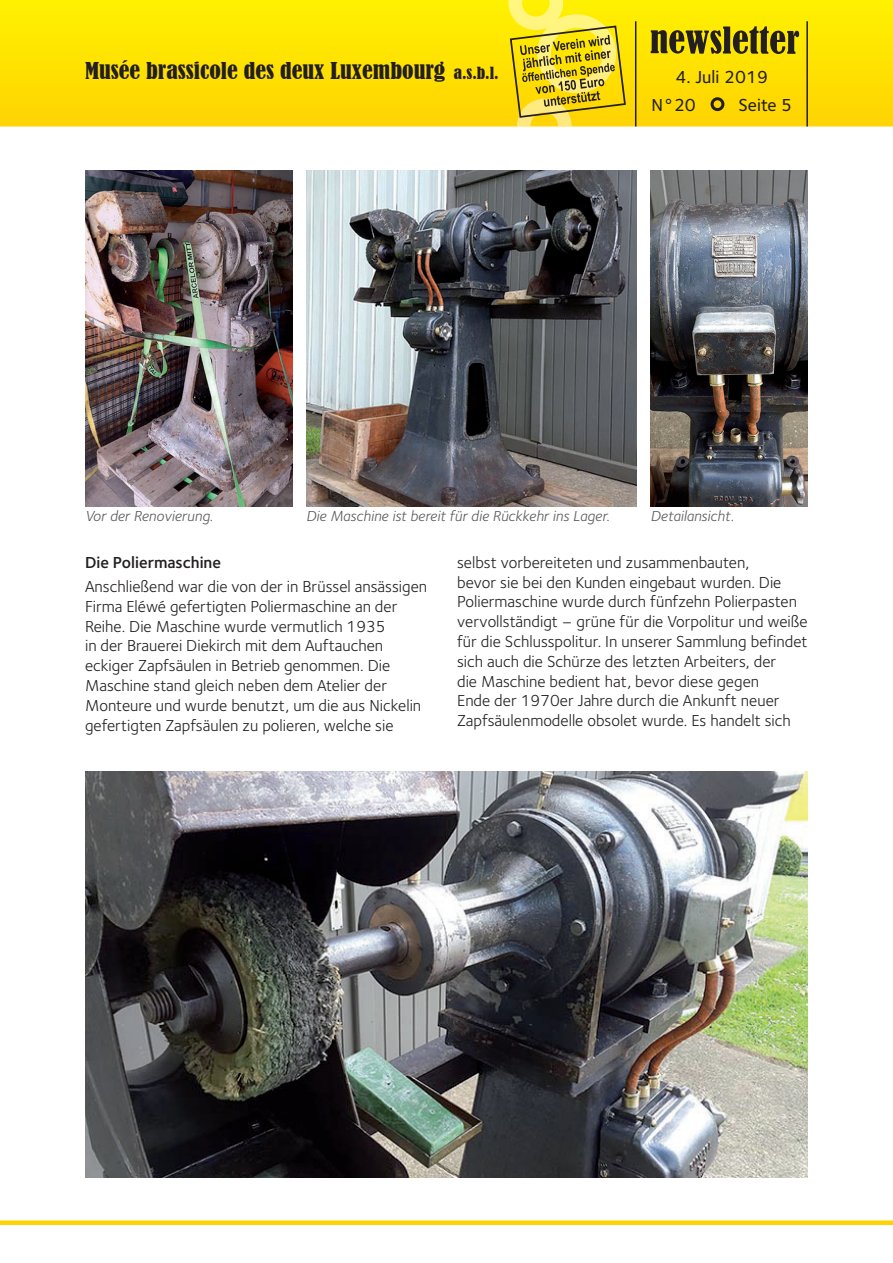
<style>
.page{position:relative;width:893px;height:1263px;background:#fff}
.page>*{position:absolute;margin:0;border:0;box-sizing:border-box;transform-origin:0 0}
.t1{font:condensed 21.75px "Bernard";color:#231f20;scale:1.1 1}
.t2{font:18px/28.5px "Foundry Sterling Medium CE";color:#231f20}
.t3{font:16.5px/19.8px "Foundry Sterling Book CE";color:#231f20}
.t4{font:16.5px "Foundry Sterling Demi CE";color:#231f20}
.t5{font:15px "Foundry Sterling Book Italic CE";color:#57585a}
.s1{font-size:15.75px}
</style>
<div class="page">
<svg style="left:0;top:0;width:893px;height:126px;background:#fee201"></svg>
<svg style="left:651px;top:26px;width:148px;height:28px;background:#8e8110"></svg>
<div style="left:712px;top:99px;width:11px;height:11px;background:#fed304;border-radius:50%"></div>
<div style="left:711px;top:97px;width:13px;height:14px;border:3px solid #231f20;border-radius:50%"></div>
<div style="left:0;top:1220px;width:893px;height:5px;background:#fed304"></div>
<hr style="left:806px;top:21px;width:2px;height:105px;background:#231f20">
<svg style="left:453px;top:66px;width:46px;height:14px"></svg>
<svg style="left:508px;top:0;width:129px;height:126px;background:#dfca23"></svg>
<img style="left:85px;top:170px;width:207px;height:336px">
<img style="left:85px;top:771px;width:723px;height:407px">
<img style="left:651px;top:170px;width:157px;height:336px">
<img style="left:306px;top:170px;width:330px;height:336px">
<h1 class="t1" style="left:85px;top:58px;width:378px">Musée brassicole des deux Luxembourg <span class="s1">a.s.b.l.</span></h1>
<p class="t2" style="left:651px;top:63px;width:118px;text-indent:24px">4. Juli 2019<br>N°20</p>
<p class="t2" style="left:738px;top:91px;width:55px">Seite 5</p>
<p class="t5" style="left:85px;top:508px;width:129px">Vor der Renovierung.</p>
<p class="t5" style="left:306px;top:508px;width:305px">Die Maschine ist bereit für die Rückkehr ins Lager.</p>
<p class="t5" style="left:650px;top:508px;width:85px">Detailansicht.</p>
<p class="t4" style="left:85px;top:552px;width:138px">Die Poliermaschine</p>
<p class="t3" style="left:85px;top:577px;width:344px">Anschließend war die von der in Brüssel ansässigen Firma Eléwé gefertigten Poliermaschine an der Reihe. Die Maschine wurde vermutlich 1935<br>in der Brauerei Diekirch mit dem Auftauchen eckiger Zapfsäulen in Betrieb genommen. Die Maschine stand gleich neben dem Atelier der Monteure und wurde benutzt, um die aus Nickelin gefertigten Zapfsäulen zu polieren, welche sie</p>
<p class="t3" style="left:457px;top:552px;width:352px">selbst vorbereiteten und zusammenbauten,<br>bevor sie bei den Kunden eingebaut wurden. Die Poliermaschine wurde durch fünfzehn Polierpasten vervollständigt – grüne für die Vorpolitur und weiße für die Schlusspolitur. In unserer Sammlung befindet sich auch die Schürze des letzten Arbeiters, der<br>die Maschine bedient hat, bevor diese gegen<br>Ende der 1970er Jahre durch die Ankunft neuer Zapfsäulenmodelle obsolet wurde. Es handelt sich</p>
</div>
